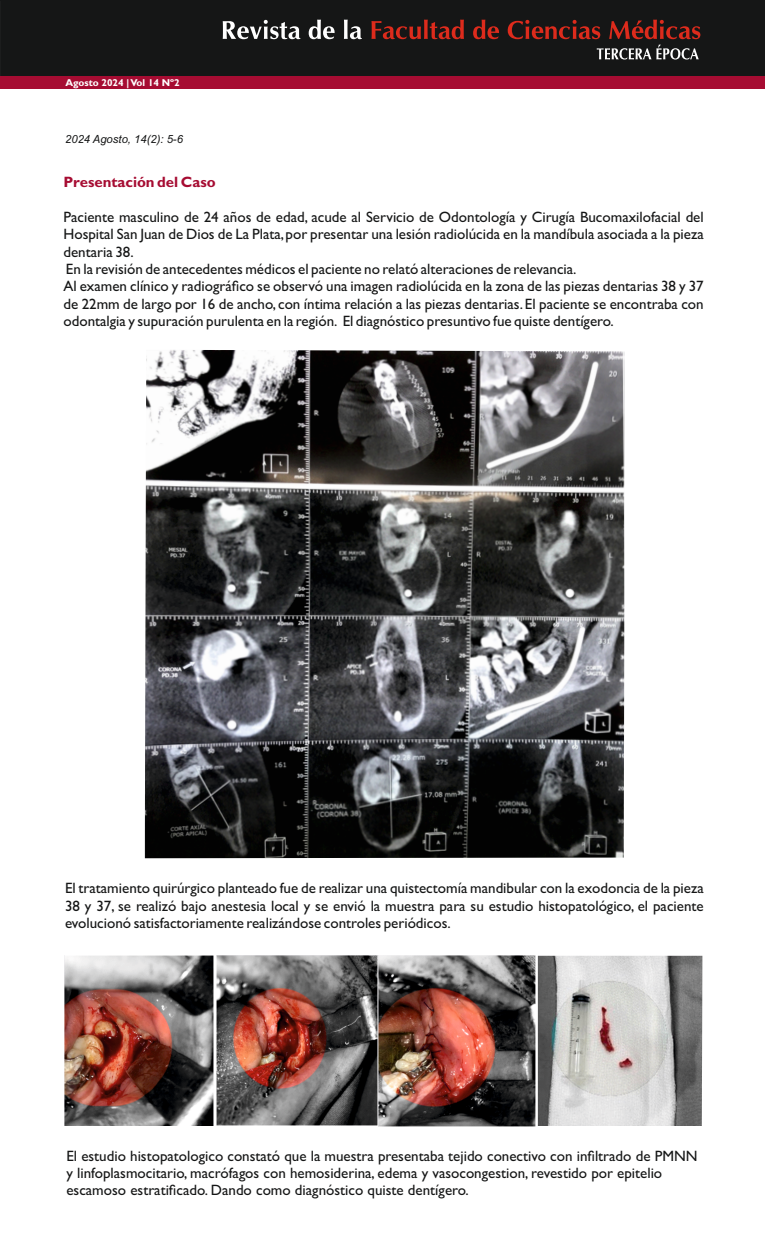
<style>
.page{position:relative;width:765px;height:1260px;background:#fff}
.page>*{position:absolute;margin:0;border:0;box-sizing:border-box;transform-origin:0 0}
.t1{font:15px/17.4px "Gill Sans";color:#151616}
.t2{font:700 15px "Gill Sans";color:#a60c32}
.t3{font:italic 11.25px "Arial";color:#151616}
.t4{font:700 10px "Gill Sans";color:#fff}
</style>
<div class="page">
<div style="left:0;top:0;width:765px;height:76px;background:#151616"></div>
<svg style="left:223px;top:20px;width:77px;height:19px"></svg>
<svg style="left:309px;top:20px;width:53px;height:19px"></svg>
<svg style="left:371px;top:20px;width:329px;height:19px;background:#561c17"></svg>
<svg style="left:597px;top:45px;width:102px;height:15px;background:#575858"></svg>
<div style="left:0;top:76px;width:765px;height:13px;background:#a60c32"></div>
<img style="left:145px;top:350px;width:480px;height:508px">
<img style="left:65px;top:956px;width:149px;height:170px">
<img style="left:217px;top:956px;width:319px;height:170px">
<img style="left:538px;top:956px;width:164px;height:170px">
<p class="t4" style="left:65px;top:79px;width:116px">Agosto 2024 | Vol 14 Nº2</p>
<p class="t3" style="left:65px;top:135px;width:119px">2024 Agosto, 14(2): 5-6</p>
<p class="t2" style="left:63px;top:177px;width:154px">Presentación del Caso</p>
<p class="t1" style="left:63px;top:210px;width:642px">Paciente masculino de 24 años de edad, acude al Servicio de Odontología y Cirugía Bucomaxilofacial del Hospital San Juan de Dios de La Plata,por presentar una lesión radiolúcida en la mandíbula asociada a la pieza dentaria 38.<br>En la revisión de antecedentes médicos el paciente no relató alteraciones de relevancia.<br>Al examen clínico y radiográfico se observó una imagen radiolúcida en la zona de las piezas dentarias 38 y 37 de 22mm de largo por 16 de ancho, con íntima relación a las piezas dentarias. El paciente se encontraba con odontalgia y supuración purulenta en la región. El diagnóstico presuntivo fue quiste dentígero.</p>
<p class="t1" style="left:65px;top:881px;width:640px;text-align:justify">El tratamiento quirúrgico planteado fue de realizar una quistectomía mandibular con la exodoncia de la pieza 38 y 37, se realizó bajo anestesia local y se envió la muestra para su estudio histopatológico, el paciente evolucionó satisfactoriamente realizándose controles periódicos.</p>
<p class="t1" style="left:66px;top:1149px;width:633px">El estudio histopatologico constató que la muestra presentaba tejido conectivo con infiltrado de PMNN y linfoplasmocitario, macrófagos con hemosiderina, edema y vasocongestion, revestido por epitelio escamoso estratificado. Dando como diagnóstico quiste dentígero.</p>
</div>
